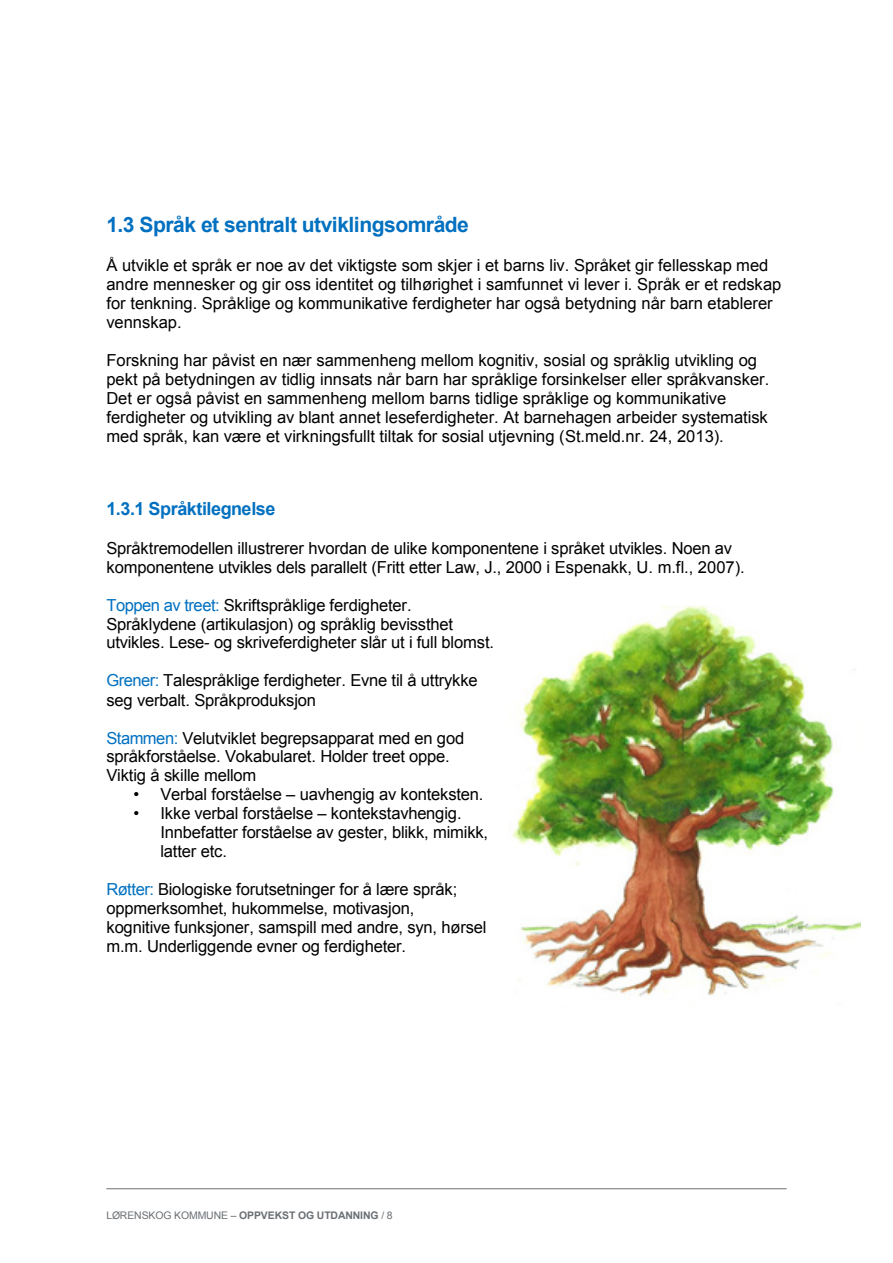
<style>
.page{position:relative;width:893px;height:1263px;background:#fff}
.page>*{position:absolute;margin:0;border:0;box-sizing:border-box;transform-origin:0 0}
.t1{font:700 21px "Arial";letter-spacing:-.02em;color:#0070c0}
.t2{font:700 18px "Arial";letter-spacing:-.025em;color:#0070c0}
.t3{font:16.5px/18.9px "Arial";letter-spacing:-.005em;color:#000}
.t4{font:10.5px "Arial";letter-spacing:-.015em;color:#6b6f73}
.s1{color:#0070c0}
.s2{font-weight:700}
</style>
<div class="page">
<hr style="left:106px;top:1188px;width:681px;height:1px;background:#717174">
<img style="left:512px;top:605px;width:348px;height:394px">
<p class="t1" style="left:106px;top:211px;width:364px">1.3 Språk et sentralt utviklingsområde</p>
<p class="t3" style="left:106px;top:256px;width:676px">Å utvikle et språk er noe av det viktigste som skjer i et barns liv. Språket gir fellesskap med andre mennesker og gir oss identitet og tilhørighet i samfunnet vi lever i. Språk er et redskap for tenkning. Språklige og kommunikative ferdigheter har også betydning når barn etablerer vennskap.</p>
<p class="t3" style="left:106px;top:351px;width:664px">Forskning har påvist en nær sammenheng mellom kognitiv, sosial og språklig utvikling og pekt på betydningen av tidlig innsats når barn har språklige forsinkelser eller språkvansker.<br>Det er også påvist en sammenheng mellom barns tidlige språklige og kommunikative ferdigheter og utvikling av blant annet leseferdigheter. At barnehagen arbeider systematisk med språk, kan være et virkningsfullt tiltak for sosial utjevning (St.meld.nr. 24, 2013).</p>
<p class="t2" style="left:106px;top:497px;width:170px">1.3.1 Språktilegnelse</p>
<p class="t3" style="left:106px;top:538px;width:640px">Språktremodellen illustrerer hvordan de ulike komponentene i språket utvikles. Noen av komponentene utvikles dels parallelt (Fritt etter Law, J., 2000 i Espenakk, U. m.fl., 2007).</p>
<p class="t3" style="left:106px;top:596px;width:389px"><span class="s1">Toppen av treet:</span> Skriftspråklige ferdigheter.<br>Språklydene (artikulasjon) og språklig bevissthet utvikles. Lese- og skriveferdigheter slår ut i full blomst.</p>
<p class="t3" style="left:106px;top:671px;width:373px"><span class="s1">Grener:</span> Talespråklige ferdigheter. Evne til å uttrykke seg verbalt. Språkproduksjon</p>
<p class="t3" style="left:106px;top:728px;width:359px"><span class="s1">Stammen:</span> Velutviklet begrepsapparat med en god språkforståelse. Vokabularet. Holder treet oppe.<br>Viktig å skille mellom</p>
<p class="t3" style="left:133px;top:785px;width:351px">• Verbal forståelse – uavhengig av konteksten.</p>
<p class="t3" style="left:160px;top:804px;width:329px;text-indent:-27px">• Ikke verbal forståelse – kontekstavhengig.<br>Innbefatter forståelse av gester, blikk, mimikk, latter etc.</p>
<p class="t3" style="left:106px;top:880px;width:382px"><span class="s1">Røtter:</span> Biologiske forutsetninger for å lære språk; oppmerksomhet, hukommelse, motivasjon,<br>kognitive funksjoner, samspill med andre, syn, hørsel m.m. Underliggende evner og ferdigheter.</p>
<p class="t4" style="left:106px;top:1208px;width:288px">LØRENSKOG KOMMUNE – <span class="s2">OPPVEKST OG UTDANNING</span> / 8</p>
</div>
